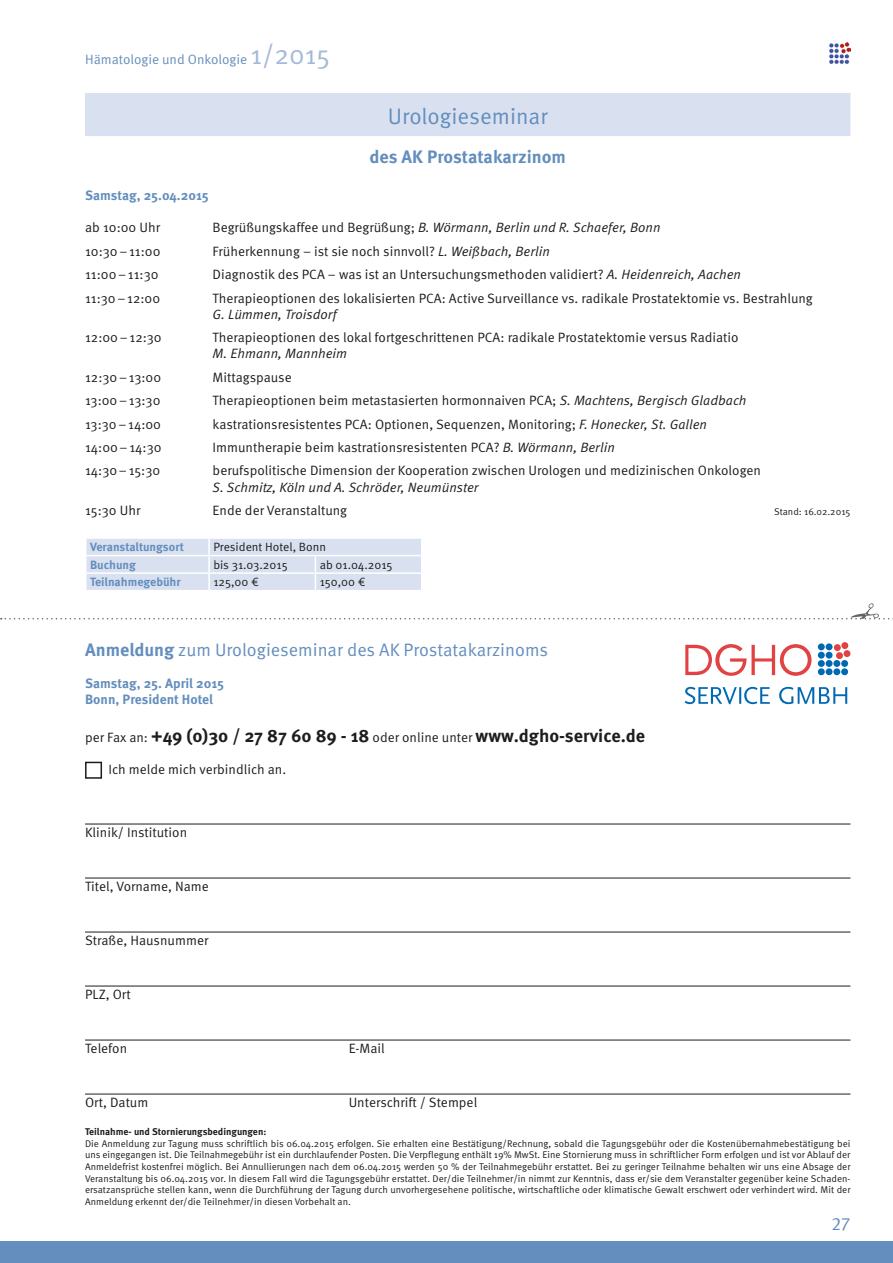
<style>
.page{position:relative;width:893px;height:1263px;background:#fff}
.page>*{position:absolute;margin:0;border:0;box-sizing:border-box;transform-origin:0 0}
.t1{font:22.5px "Meta Pro";color:#648ebd}
.t2{font:700 18px "Meta Pro";color:#1d1d1b}
.t3{font:18px "Meta Pro";color:#648ebd}
.t4{font:700 18px "Meta Pro";color:#648ebd}
.t5{font:13.5px "Meta Pro";color:#1d1d1b}
.t6{font:italic 13.5px "Meta Pro";color:#1d1d1b}
.t7{font:700 13.5px/16.2px "Meta Pro";color:#648ebd}
.t8{font:13.5px "Meta Pro";color:#648ebd}
.t9{font:12px "Meta Pro";color:#1d1d1b}
.t10{font:700 12px "Meta Pro";letter-spacing:-.005em;color:#648ebd}
.t11{font:9.75px/11.7px "Meta Pro";color:#1d1d1b;text-align:justify}
.t12{font:700 9.75px "Meta Pro";color:#1d1d1b}
.s1{font-size:27px;color:#a4b9d9}
.s2{font-style:normal}
.s3{font-style:italic}
.s4{font-weight:700}
.s5{font-weight:400;font-size:13.5px}
</style>
<div class="page">
<div style="left:0;top:1242px;width:893px;height:21px;background:#648ebd"></div>
<img style="left:829px;top:43px;width:21px;height:21px">
<hr style="left:85px;top:93px;width:765px;height:1px;background:#d9e1f0">
<div style="left:85px;top:94px;width:765px;height:42px;background:#d9e1f0"></div>
<hr style="left:85px;top:824px;width:765px;height:1px;background:#1d1d1b">
<hr style="left:85px;top:878px;width:765px;height:1px;background:#1d1d1b">
<hr style="left:85px;top:932px;width:765px;height:1px;background:#1d1d1b">
<hr style="left:85px;top:986px;width:765px;height:1px;background:#1d1d1b">
<hr style="left:85px;top:1040px;width:765px;height:1px;background:#1d1d1b">
<hr style="left:85px;top:1094px;width:765px;height:1px;background:#1d1d1b">
<svg style="left:86px;top:538px;width:335px;height:52px;background:#dce3f1"></svg>
<div style="left:85px;top:762px;width:17px;height:17px;border:2px solid #1d1d1b"></div>
<svg style="left:1px;top:603px;width:892px;height:16px"></svg>
<svg style="left:685px;top:644px;width:126px;height:32px"></svg>
<div style="left:818px;top:660px;width:7px;height:7px;background:#0069b4;border-radius:50%"></div>
<div style="left:826px;top:660px;width:6px;height:7px;background:#0069b4;border-radius:50%"></div>
<div style="left:833px;top:660px;width:7px;height:7px;background:#0069b4;border-radius:50%"></div>
<div style="left:841px;top:660px;width:7px;height:7px;background:#0069b4;border-radius:50%"></div>
<div style="left:818px;top:668px;width:7px;height:7px;background:#0069b4;border-radius:50%"></div>
<div style="left:826px;top:668px;width:6px;height:7px;background:#0069b4;border-radius:50%"></div>
<div style="left:833px;top:668px;width:7px;height:7px;background:#0069b4;border-radius:50%"></div>
<div style="left:841px;top:668px;width:7px;height:7px;background:#0069b4;border-radius:50%"></div>
<div style="left:818px;top:652px;width:7px;height:7px;background:#0069b4;border-radius:50%"></div>
<div style="left:826px;top:652px;width:6px;height:7px;background:#0069b4;border-radius:50%"></div>
<div style="left:818px;top:643px;width:7px;height:7px;background:#0069b4;border-radius:50%"></div>
<div style="left:826px;top:643px;width:6px;height:7px;background:#0069b4;border-radius:50%"></div>
<svg style="left:833px;top:642px;width:17px;height:17px"></svg>
<svg style="left:685px;top:687px;width:162px;height:17px"></svg>
<p class="t8" style="left:85px;top:51px;width:247px">Hämatologie und Onkologie <span class="s1">1/2015</span></p>
<h1 class="t1" style="left:388px;top:102px;width:161px">Urologieseminar</h1>
<h2 class="t4" style="left:369px;top:145px;width:198px">des AK Prostatakarzinom</h2>
<p class="t7" style="left:85px;top:187px;width:125px">Samstag, 25.04.2015</p>
<p class="t5" style="left:85px;top:220px;width:77px">ab 10:00 Uhr</p>
<p class="t6" style="left:213px;top:220px;width:449px"><span class="s2">Begrüßungskaffee und Begrüßung;</span> B. Wörmann, Berlin und R. Schaefer, Bonn</p>
<p class="t5" style="left:85px;top:243px;width:77px">10:30–11:00</p>
<p class="t5" style="left:213px;top:243px;width:339px">Früherkennung – ist sie noch sinnvoll? <span class="s3">L. Weißbach, Berlin</span></p>
<p class="t5" style="left:85px;top:266px;width:75px">11:00–11:30</p>
<p class="t5" style="left:213px;top:266px;width:530px">Diagnostik des PCA – was ist an Untersuchungsmethoden validiert? <span class="s3">A. Heidenreich, Aachen</span></p>
<p class="t5" style="left:85px;top:290px;width:77px">11:30–12:00</p>
<p class="t5" style="left:213px;top:290px;width:602px">Therapieoptionen des lokalisierten PCA: Active Surveillance vs. radikale Prostatektomie vs. Bestrahlung</p>
<p class="t6" style="left:213px;top:306px;width:126px">G. Lümmen, Troisdorf</p>
<p class="t5" style="left:85px;top:329px;width:78px">12:00–12:30</p>
<p class="t5" style="left:213px;top:329px;width:527px">Therapieoptionen des lokal fortgeschrittenen PCA: radikale Prostatektomie versus Radiatio</p>
<p class="t6" style="left:213px;top:346px;width:136px">M. Ehmann, Mannheim</p>
<p class="t5" style="left:85px;top:369px;width:78px">12:30–13:00</p>
<p class="t5" style="left:213px;top:369px;width:81px">Mittagspause</p>
<p class="t5" style="left:85px;top:392px;width:77px">13:00–13:30</p>
<p class="t5" style="left:213px;top:392px;width:535px">Therapieoptionen beim metastasierten hormonnaiven PCA; <span class="s3">S. Machtens, Bergisch Gladbach</span></p>
<p class="t5" style="left:85px;top:416px;width:78px">13:30–14:00</p>
<p class="t5" style="left:213px;top:416px;width:496px">kastrationsresistentes PCA: Optionen, Sequenzen, Monitoring; <span class="s3">F. Honecker, St. Gallen</span></p>
<p class="t5" style="left:85px;top:439px;width:78px">14:00–14:30</p>
<p class="t5" style="left:213px;top:439px;width:404px">Immuntherapie beim kastrationsresistenten PCA? <span class="s3">B. Wörmann, Berlin</span></p>
<p class="t5" style="left:85px;top:463px;width:77px">14:30–15:30</p>
<p class="t5" style="left:213px;top:463px;width:550px">berufspolitische Dimension der Kooperation zwischen Urologen und medizinischen Onkologen</p>
<p class="t6" style="left:213px;top:479px;width:268px">S. Schmitz, Köln und A. Schröder, Neumünster</p>
<p class="t5" style="left:85px;top:502px;width:57px">15:30 Uhr</p>
<p class="t5" style="left:213px;top:502px;width:136px">Ende der Veranstaltung</p>
<p class="t11" style="left:774px;top:506px;width:78px">Stand: 16.02.2015</p>
<p class="t10" style="left:90px;top:539px;width:95px">Veranstaltungsort</p>
<p class="t9" style="left:213px;top:540px;width:114px">President Hotel, Bonn</p>
<p class="t10" style="left:90px;top:557px;width:47px">Buchung</p>
<p class="t9" style="left:213px;top:557px;width:76px">bis 31.03.2015</p>
<p class="t9" style="left:320px;top:557px;width:74px">ab 01.04.2015</p>
<p class="t10" style="left:90px;top:575px;width:92px">Teilnahmegebühr</p>
<p class="t9" style="left:213px;top:575px;width:47px">125,00 €</p>
<p class="t9" style="left:320px;top:575px;width:47px">150,00 €</p>
<h2 class="t3" style="left:85px;top:638px;width:465px"><span class="s4">Anmeldung</span> zum Urologieseminar des AK Prostatakarzinoms</h2>
<p class="t7" style="left:85px;top:675px;width:141px">Samstag, 25. April 2015<br>Bonn, President Hotel</p>
<h2 class="t2" style="left:85px;top:724px;width:562px"><span class="s5">per Fax an:</span> +49 (0)30 / 27 87 60 89 - 18 <span class="s5">oder online unter</span> www.dgho-service.de</h2>
<p class="t5" style="left:108px;top:762px;width:179px">Ich melde mich verbindlich an.</p>
<p class="t5" style="left:85px;top:824px;width:104px">Klinik/ Institution</p>
<p class="t5" style="left:85px;top:878px;width:125px">Titel, Vorname, Name</p>
<p class="t5" style="left:85px;top:932px;width:125px">Straße, Hausnummer</p>
<p class="t5" style="left:85px;top:986px;width:47px">PLZ, Ort</p>
<p class="t5" style="left:85px;top:1040px;width:44px">Telefon</p>
<p class="t5" style="left:349px;top:1040px;width:38px">E-Mail</p>
<p class="t5" style="left:85px;top:1094px;width:65px">Ort, Datum</p>
<p class="t5" style="left:349px;top:1094px;width:130px">Unterschrift / Stempel</p>
<p class="t12" style="left:85px;top:1125px;width:183px">Teilnahme- und Stornierungsbedingungen:</p>
<p class="t11" style="left:85px;top:1137px;width:767px">Die Anmeldung zur Tagung muss schriftlich bis 06.04.2015 erfolgen. Sie erhalten eine Bestätigung/Rechnung, sobald die Tagungsgebühr oder die Kostenübernahmebestätigung bei uns eingegangen ist. Die Teilnahmegebühr ist ein durchlaufender Posten. Die Verpflegung enthält 19% MwSt. Eine Stornierung muss in schriftlicher Form erfolgen und ist vor Ablauf der Anmeldefrist kostenfrei möglich. Bei Annullierungen nach dem 06.04.2015 werden 50 % der Teilnahmegebühr erstattet. Bei zu geringer Teilnahme behalten wir uns eine Absage der Veranstaltung bis 06.04.2015 vor. In diesem Fall wird die Tagungsgebühr erstattet. Der/die Teilnehmer/in nimmt zur Kenntnis, dass er/sie dem Veranstalter gegenüber keine Schaden&shy;ersatzansprüche stellen kann, wenn die Durchführung der Tagung durch unvorhergesehene politische, wirtschaftliche oder klimatische Gewalt erschwert oder verhindert wird. Mit der Anmeldung erkennt der/die Teilnehmer/in diesen Vorbehalt an.</p>
<h2 class="t3" style="left:832px;top:1213px;width:20px">27</h2>
</div>
